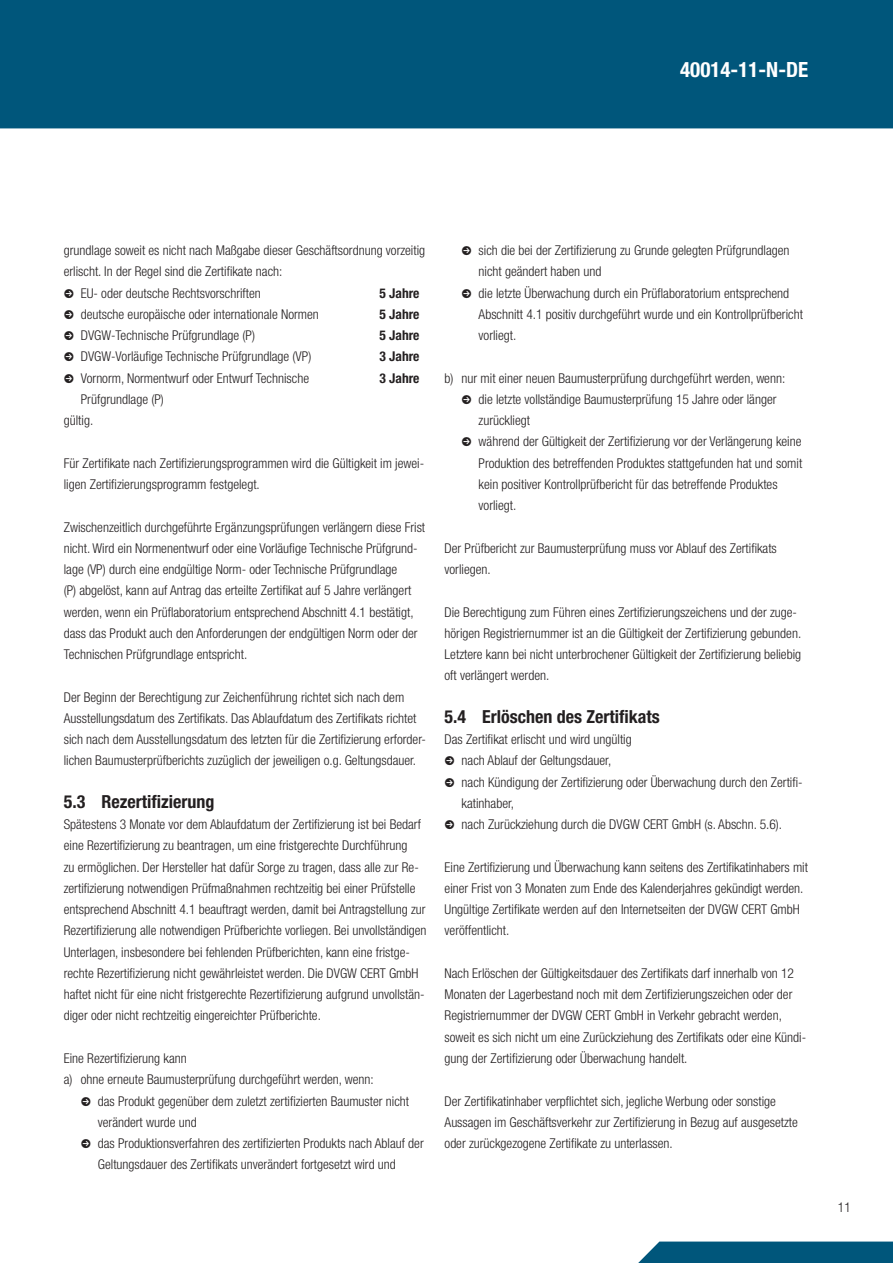
<style>
.page{position:relative;width:893px;height:1263px;background:#fff}
.page>*{position:absolute;margin:0;border:0;box-sizing:border-box;transform-origin:0 0}
.t1{font:700 condensed 21px "Helvetica Neue LT Pro";color:#fff}
.t2{font:700 condensed 18px "Helvetica Neue LT Pro";color:#231f20}
.t3{font:300 condensed 13.5px/21.3px "Helvetica Neue LT Pro";color:#231f20}
.t4{font:700 condensed 13.5px "Helvetica Neue LT Pro";color:#231f20}
</style>
<div class="page">
<div style="left:0;top:0;width:892px;height:129px;background:#00567b"></div>
<div style="left:638px;top:1242px;width:254px;height:21px;background:#00567b"></div>
<h1 class="t1" style="left:680px;top:62px;width:130px">40014-11-N-DE</h1>
<p class="t3" style="left:64px;top:241px;width:363px">grundlage soweit es nicht nach Maßgabe dieser Geschäftsordnung vorzeitig</p>
<p class="t3" style="left:64px;top:263px;width:220px">erlischt. In der Regel sind die Zertifikate nach:</p>
<p class="t3" style="left:81px;top:284px;width:181px">EU- oder deutsche Rechtsvorschriften</p>
<p class="t4" style="left:379px;top:288px;width:41px">5 Jahre</p>
<p class="t3" style="left:81px;top:305px;width:239px">deutsche europäische oder internationale Normen</p>
<p class="t4" style="left:379px;top:309px;width:41px">5 Jahre</p>
<p class="t3" style="left:81px;top:326px;width:176px">DVGW-Technische Prüfgrundlage (P)</p>
<p class="t4" style="left:379px;top:331px;width:41px">5 Jahre</p>
<p class="t3" style="left:81px;top:348px;width:232px">DVGW-Vorläufige Technische Prüfgrundlage (VP)</p>
<p class="t4" style="left:379px;top:352px;width:41px">3 Jahre</p>
<p class="t3" style="left:81px;top:369px;width:230px">Vornorm, Normentwurf oder Entwurf Technische</p>
<p class="t4" style="left:379px;top:373px;width:41px">3 Jahre</p>
<p class="t3" style="left:64px;top:390px;width:102px;text-indent:17px">Prüfgrundlage (P) gültig.</p>
<p class="t3" style="left:64px;top:454px;width:362px">Für Zertifikate nach Zertifizierungsprogrammen wird die Gültigkeit im jewei&shy;ligen Zertifizierungsprogramm festgelegt.</p>
<p class="t3" style="left:64px;top:518px;width:363px">Zwischenzeitlich durchgeführte Ergänzungsprüfungen verlängern diese Frist nicht. Wird ein Normenentwurf oder eine Vorläufige Technische Prüfgrund&shy;lage (VP) durch eine endgültige Norm- oder Technische Prüfgrundlage<br>(P) abgelöst, kann auf Antrag das erteilte Zertifikat auf 5 Jahre verlängert werden, wenn ein Prüflaboratorium entsprechend Abschnitt 4.1 bestätigt, dass das Produkt auch den Anforderungen der endgültigen Norm oder der Technischen Prüfgrundlage entspricht.</p>
<p class="t3" style="left:64px;top:688px;width:364px">Der Beginn der Berechtigung zur Zeichenführung richtet sich nach dem Ausstellungsdatum des Zertifikats. Das Ablaufdatum des Zertifikats richtet sich nach dem Ausstellungsdatum des letzten für die Zertifizierung erforder&shy;lichen Baumusterprüfberichts zuzüglich der jeweiligen o.g. Geltungsdauer.</p>
<h2 class="t2" style="left:64px;top:795px;width:152px">5.3 Rezertifizierung</h2>
<p class="t3" style="left:64px;top:815px;width:364px">Spätestens 3 Monate vor dem Ablaufdatum der Zertifizierung ist bei Bedarf eine Rezertifizierung zu beantragen, um eine fristgerechte Durchführung<br>zu ermöglichen. Der Hersteller hat dafür Sorge zu tragen, dass alle zur Re&shy;zertifizierung notwendigen Prüfmaßnahmen rechtzeitig bei einer Prüfstelle entsprechend Abschnitt 4.1 beauftragt werden, damit bei Antragstellung zur Rezertifizierung alle notwendigen Prüfberichte vorliegen. Bei unvollständigen Unterlagen, insbesondere bei fehlenden Prüfberichten, kann eine fristge&shy;rechte Rezertifizierung nicht gewährleistet werden. Die DVGW CERT GmbH haftet nicht für eine nicht fristgerechte Rezertifizierung aufgrund unvollstän&shy;diger oder nicht rechtzeitig eingereichter Prüfberichte.</p>
<p class="t3" style="left:64px;top:1049px;width:124px">Eine Rezertifizierung kann</p>
<p class="t3" style="left:64px;top:1070px;width:311px">a) ohne erneute Baumusterprüfung durchgeführt werden, wenn:</p>
<p class="t3" style="left:98px;top:1092px;width:313px">das Produkt gegenüber dem zuletzt zertifizierten Baumuster nicht</p>
<p class="t3" style="left:98px;top:1113px;width:100px">verändert wurde und</p>
<p class="t3" style="left:98px;top:1134px;width:327px">das Produktionsverfahren des zertifizierten Produkts nach Ablauf der</p>
<p class="t3" style="left:98px;top:1156px;width:299px">Geltungsdauer des Zertifikats unverändert fortgesetzt wird und</p>
<p class="t3" style="left:478px;top:241px;width:326px">sich die bei der Zertifizierung zu Grunde gelegten Prüfgrundlagen nicht geändert haben und<br>die letzte Überwachung durch ein Prüflaboratorium entsprechend Abschnitt 4.1 positiv durchgeführt wurde und ein Kontrollprüfbericht vorliegt.</p>
<p class="t3" style="left:478px;top:369px;width:325px;text-indent:-34px">b) nur mit einer neuen Baumusterprüfung durchgeführt werden, wenn: die letzte vollständige Baumusterprüfung 15 Jahre oder länger zurückliegt<br>während der Gültigkeit der Zertifizierung vor der Verlängerung keine Produktion des betreffenden Produktes stattgefunden hat und somit kein positiver Kontrollprüfbericht für das betreffende Produktes vorliegt.</p>
<p class="t3" style="left:444px;top:539px;width:334px">Der Prüfbericht zur Baumusterprüfung muss vor Ablauf des Zertifikats vorliegen.</p>
<p class="t3" style="left:444px;top:603px;width:358px">Die Berechtigung zum Führen eines Zertifizierungszeichens und der zuge&shy;hörigen Registriernummer ist an die Gültigkeit der Zertifizierung gebunden.<br>Letztere kann bei nicht unterbrochener Gültigkeit der Zertifizierung beliebig oft verlängert werden.</p>
<h2 class="t2" style="left:444px;top:710px;width:217px">5.4 Erlöschen des Zertifikats</h2>
<p class="t3" style="left:461px;top:730px;width:342px;text-indent:-17px">Das Zertifikat erlischt und wird ungültig<br>nach Ablauf der Geltungsdauer,<br>nach Kündigung der Zertifizierung oder Überwachung durch den Zertifi&shy;katinhaber,<br>nach Zurückziehung durch die DVGW CERT GmbH (s. Abschn. 5.6).</p>
<p class="t3" style="left:444px;top:858px;width:365px">Eine Zertifizierung und Überwachung kann seitens des Zertifikatinhabers mit einer Frist von 3 Monaten zum Ende des Kalenderjahres gekündigt werden.<br>Ungültige Zertifikate werden auf den Internetseiten der DVGW CERT GmbH veröffentlicht.</p>
<p class="t3" style="left:444px;top:964px;width:363px">Nach Erlöschen der Gültigkeitsdauer des Zertifikats darf innerhalb von 12<br>Monaten der Lagerbestand noch mit dem Zertifizierungszeichen oder der Registriernummer der DVGW CERT GmbH in Verkehr gebracht werden, soweit es sich nicht um eine Zurückziehung des Zertifikats oder eine Kündi&shy;gung der Zertifizierung oder Überwachung handelt.</p>
<p class="t3" style="left:444px;top:1092px;width:355px">Der Zertifikatinhaber verpflichtet sich, jegliche Werbung oder sonstige<br>Aussagen im Geschäftsverkehr zur Zertifizierung in Bezug auf ausgesetzte oder zurückgezogene Zertifikate zu unterlassen.</p>
<p class="t3" style="left:837px;top:1198px;width:14px">11</p>
</div>
